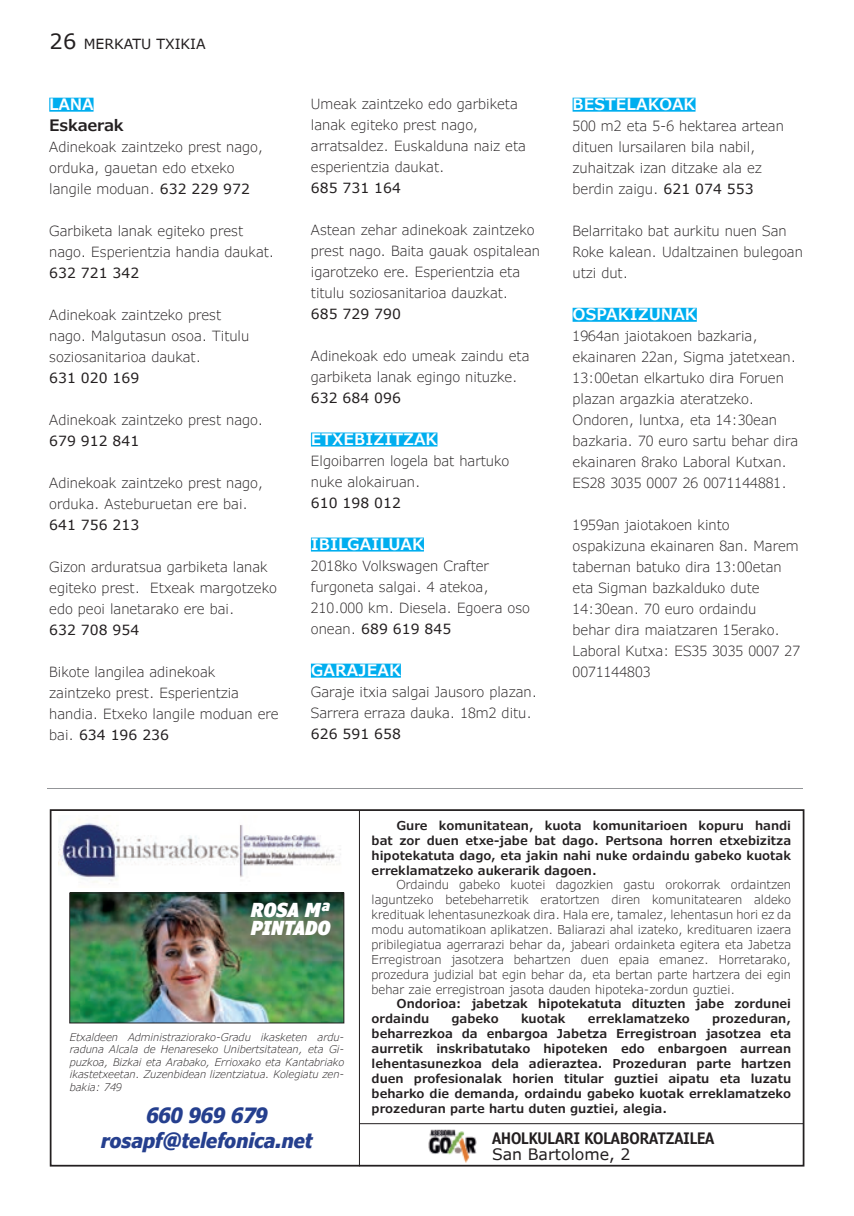
<style>
.page{position:relative;width:854px;height:1216px;background:#fff}
.page>*{position:absolute;margin:0;border:0;box-sizing:border-box;transform-origin:0 0}
.t1{font:italic 700 condensed 21px/25.2px "Verdana Pro";color:#253f8e;text-align:center}
.t2{font:italic 900 condensed 19.25px/17.5px "Verdana Pro";color:#fff}
.t3{font:600 15.75px "Verdana Pro";color:#fff}
.t4{font:600 condensed 15.75px "Verdana Pro";color:#231f20}
.t5{font:15.75px "Verdana Pro";color:#231f20}
.t6{font:600 15.75px "Verdana Pro";letter-spacing:-.02em;color:#231f20}
.t7{font:300 14px/21px "Verdana Pro";color:#231f20}
.t8{font:14px "Verdana Pro";color:#231f20}
.t9{font:600 12.25px/14.9px "Verdana Pro";color:#231f20;text-align:justify}
.t10{font:300 12.25px/14.9px "Verdana Pro";color:#231f20;text-align:justify}
.t11{font:italic 300 10.5px/12.6px "Verdana Pro";color:#231f20;text-align:justify}
.s1{font-size:21px}
.s2{font-weight:400}
</style>
<div class="page">
<div style="left:49px;top:98px;width:44px;height:14px;background:#00aeef"></div>
<div style="left:311px;top:432px;width:126px;height:14px;background:#00aeef"></div>
<div style="left:311px;top:537px;width:113px;height:14px;background:#00aeef"></div>
<div style="left:311px;top:663px;width:90px;height:14px;background:#00aeef"></div>
<div style="left:572px;top:98px;width:123px;height:14px;background:#00aeef"></div>
<div style="left:572px;top:308px;width:124px;height:14px;background:#00aeef"></div>
<img style="left:59px;top:819px;width:282px;height:65px">
<div style="left:50px;top:809px;width:754px;height:357px;border:2px solid #231f20"></div>
<img style="left:71px;top:894px;width:271px;height:127px">
<div style="left:69px;top:892px;width:275px;height:131px;border:1px solid #231f20"></div>
<hr style="left:359px;top:810px;width:1px;height:356px;background:#231f20">
<hr style="left:359px;top:1123px;width:444px;height:1px;background:#231f20">
<img style="left:428px;top:1129px;width:49px;height:34px">
<hr style="left:47px;top:787px;width:755px;height:1px;background:#939598">
<p class="t8" style="left:50px;top:35px;width:158px"><span class="s1">26</span> MERKATU TXIKIA</p>
<p class="t3" style="left:49px;top:94px;width:46px">LANA</p>
<p class="t6" style="left:49px;top:115px;width:76px">Eskaerak</p>
<p class="t7" style="left:49px;top:136px;width:215px">Adinekoak zaintzeko prest nago, orduka, gauetan edo etxeko langile moduan. <span class="s2">632 229 972</span></p>
<p class="t7" style="left:49px;top:220px;width:226px">Garbiketa lanak egiteko prest nago. Esperientzia handia daukat.</p>
<p class="t8" style="left:49px;top:264px;width:91px">632 721 342</p>
<p class="t7" style="left:49px;top:304px;width:201px">Adinekoak zaintzeko prest nago. Malgutasun osoa. Titulu soziosanitarioa daukat.</p>
<p class="t8" style="left:49px;top:369px;width:91px">631 020 169</p>
<p class="t7" style="left:49px;top:409px;width:215px">Adinekoak zaintzeko prest nago.</p>
<p class="t8" style="left:49px;top:432px;width:91px">679 912 841</p>
<p class="t7" style="left:49px;top:472px;width:215px">Adinekoak zaintzeko prest nago, orduka. Asteburuetan ere bai.</p>
<p class="t8" style="left:49px;top:516px;width:91px">641 756 213</p>
<p class="t7" style="left:49px;top:556px;width:229px">Gizon arduratsua garbiketa lanak egiteko prest. Etxeak margotzeko edo peoi lanetarako ere bai.</p>
<p class="t8" style="left:49px;top:621px;width:91px">632 708 954</p>
<p class="t7" style="left:49px;top:661px;width:231px">Bikote langilea adinekoak zaintzeko prest. Esperientzia handia. Etxeko langile moduan ere bai. <span class="s2">634 196 236</span></p>
<p class="t7" style="left:311px;top:93px;width:216px">Umeak zaintzeko edo garbiketa lanak egiteko prest nago, arratsaldez. Euskalduna naiz eta esperientzia daukat.</p>
<p class="t8" style="left:311px;top:179px;width:91px">685 731 164</p>
<p class="t7" style="left:311px;top:219px;width:230px">Astean zehar adinekoak zaintzeko prest nago. Baita gauak ospitalean igarotzeko ere. Esperientzia eta titulu soziosanitarioa dauzkat.</p>
<p class="t8" style="left:311px;top:305px;width:91px">685 729 790</p>
<p class="t7" style="left:311px;top:345px;width:220px">Adinekoak edo umeak zaindu eta garbiketa lanak egingo nituzke.</p>
<p class="t8" style="left:311px;top:389px;width:91px">632 684 096</p>
<p class="t3" style="left:311px;top:429px;width:128px">ETXEBIZITZAK</p>
<p class="t7" style="left:311px;top:450px;width:200px">Elgoibarren logela bat hartuko nuke alokairuan.</p>
<p class="t8" style="left:311px;top:494px;width:91px">610 198 012</p>
<p class="t3" style="left:311px;top:534px;width:114px">IBILGAILUAK</p>
<p class="t7" style="left:311px;top:555px;width:221px">2018ko Volkswagen Crafter furgoneta salgai. 4 atekoa,<br>210.000 km. Diesela. Egoera oso onean. <span class="s2">689 619 845</span></p>
<p class="t3" style="left:311px;top:660px;width:91px">GARAJEAK</p>
<p class="t7" style="left:311px;top:681px;width:228px">Garaje itxia salgai Jausoro plazan.<br>Sarrera erraza dauka. 18m2 ditu.</p>
<p class="t8" style="left:311px;top:725px;width:91px">626 591 658</p>
<p class="t3" style="left:572px;top:94px;width:124px">BESTELAKOAK</p>
<p class="t7" style="left:572px;top:115px;width:213px">500 m2 eta 5-6 hektarea artean dituen lursailaren bila nabil, zuhaitzak izan ditzake ala ez berdin zaigu. <span class="s2">621 074 553</span></p>
<p class="t7" style="left:572px;top:220px;width:232px">Belarritako bat aurkitu nuen San<br>Roke kalean. Udaltzainen bulegoan utzi dut.</p>
<p class="t3" style="left:572px;top:304px;width:126px">OSPAKIZUNAK</p>
<p class="t7" style="left:572px;top:325px;width:227px">1964an jaiotakoen bazkaria, ekainaren 22an, Sigma jatetxean.<br>13:00etan elkartuko dira Foruen plazan argazkia ateratzeko.<br>Ondoren, luntxa, eta 14:30ean bazkaria. 70 euro sartu behar dira ekainaren 8rako Laboral Kutxan.<br>ES28 3035 0007 26 0071144881.</p>
<p class="t7" style="left:572px;top:514px;width:229px">1959an jaiotakoen kinto ospakizuna ekainaren 8an. Marem tabernan batuko dira 13:00etan eta Sigman bazkalduko dute<br>14:30ean. 70 euro ordaindu<br>behar dira maiatzaren 15erako.<br>Laboral Kutxa: ES35 3035 0007 27<br>0071144803</p>
<h2 class="t2" style="left:250px;top:900px;width:81px">ROSA Mª<br>PINTADO</h2>
<p class="t11" style="left:70px;top:1030px;width:276px">Etxaldeen Administraziorako-Gradu ikasketen ardu&shy;raduna Alcala de Henareseko Unibertsitatean, eta Gi&shy;puzkoa, Bizkai eta Arabako, Errioxako eta Kantabriako ikastetxeetan. Zuzenbidean lizentziatua. Kolegiatu zen&shy;bakia: 749</p>
<h1 class="t1" style="left:101px;top:1102px;width:213px">660 969 679 rosapf@telefonica.net</h1>
<p class="t9" style="left:371px;top:818px;width:421px;text-indent:25px">Gure komunitatean, kuota komunitarioen kopuru handi bat zor duen etxe-jabe bat dago. Pertsona horren etxebizitza hipotekatuta dago, eta jakin nahi nuke ordaindu gabeko kuotak erreklamatzeko aukerarik dagoen.</p>
<p class="t10" style="left:371px;top:877px;width:421px;text-indent:25px">Ordaindu gabeko kuotei dagozkien gastu orokorrak ordaintzen laguntzeko betebeharretik eratortzen diren komunitatearen aldeko kredituak lehentasunezkoak dira. Hala ere, tamalez, lehentasun hori ez da modu automatikoan aplikatzen. Baliarazi ahal izateko, kredituaren izaera pribilegiatua agerrarazi behar da, jabeari ordainketa egitera eta Jabetza Erregistroan jasotzera behartzen duen epaia emanez. Horretarako, prozedura judizial bat egin behar da, eta bertan parte hartzera dei egin behar zaie erregistroan jasota dauden hipoteka-zordun guztiei.</p>
<p class="t9" style="left:371px;top:996px;width:421px;text-indent:25px">Ondorioa: jabetzak hipotekatuta dituzten jabe zordunei ordaindu</p>
<p class="t9" style="left:371px;top:1011px;width:421px;text-indent:340px">prozeduran, beharrezkoa da enbargoa Jabetza Erregistroan jasotzea eta aurretik inskribatutako hipoteken edo enbargoen aurrean lehentasunezkoa dela adieraztea. Prozeduran parte hartzen duen profesionalak horien titular guztiei aipatu eta luzatu beharko die demanda, ordaindu gabeko kuotak erreklamatzeko prozeduran parte hartu duten guztiei, alegia.</p>
<p class="t4" style="left:492px;top:1127px;width:224px">AHOLKULARI KOLABORATZAILEA</p>
<p class="t5" style="left:492px;top:1143px;width:140px">San Bartolome, 2</p>
<p class="t9" style="left:451px;top:1011px;width:49px">gabeko</p>
<p class="t9" style="left:521px;top:1011px;width:46px">kuotak</p>
<p class="t9" style="left:587px;top:1011px;width:103px">erreklamatzeko</p>
</div>
